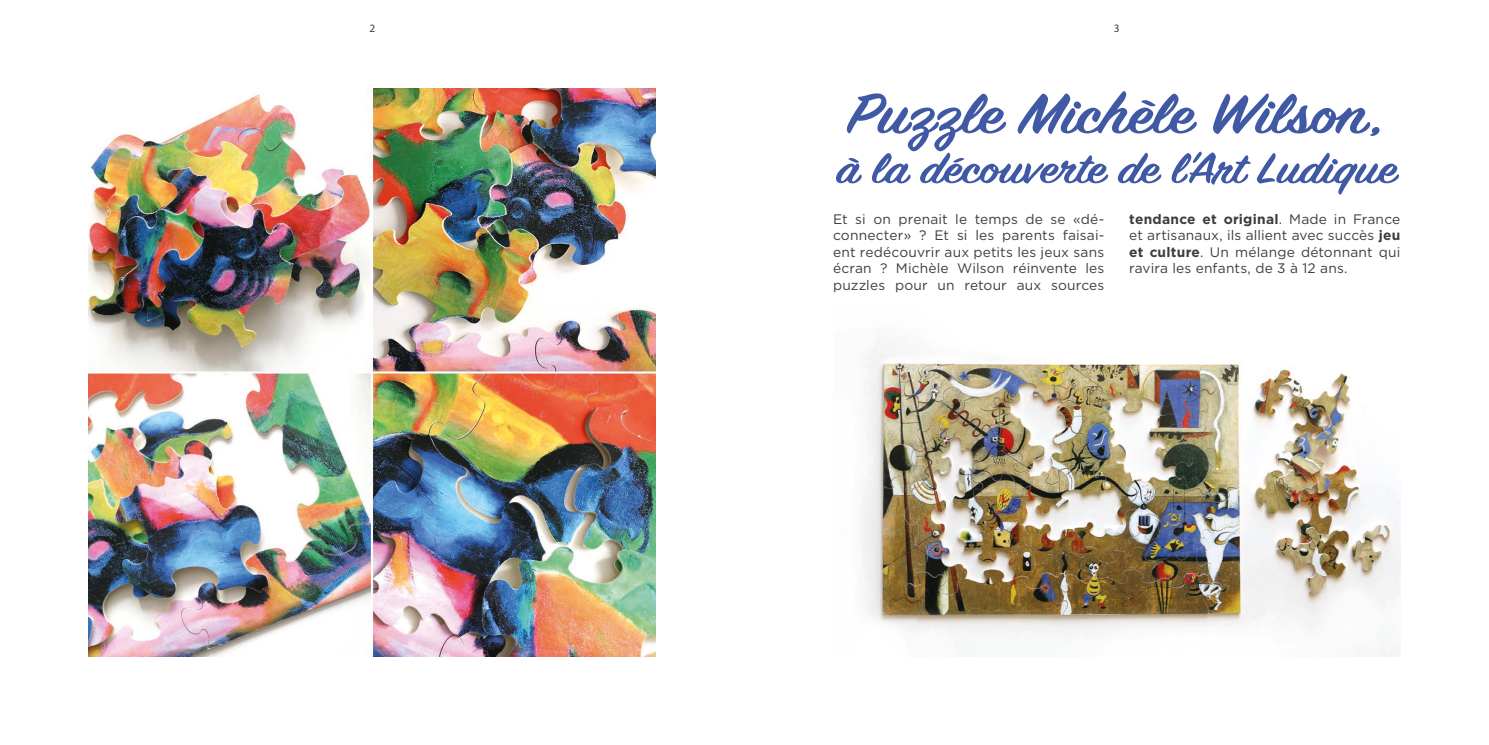
<style>
.page{position:relative;width:1489px;height:745px;background:#fff}
.page>*{position:absolute;margin:0;border:0;box-sizing:border-box;transform-origin:0 0}
.Headline_NEUcha{font:600 62.5px "Sign Painter House Script";color:#4059a5;scale:1.2 1}
.Headline_NEUcha-2{font:600 47.5px "Sign Painter House Script";color:#4059a5;scale:1.2 1}
.Texte{font:13.75px/16.5px "Gotham";letter-spacing:.01em;color:#3d3d3c;text-align:justify}
.t1{font:11.25px "Myriad Pro";color:#3d3d3c}
.s1{font-weight:700}
</style>
<div class="page">
<img style="left:89px;top:89px;width:567px;height:567px">
<img style="left:862px;top:339px;width:538px;height:317px">
<p class="t1" style="left:369px;top:22px;width:7px">2</p>
<p class="t1" style="left:1113px;top:22px;width:7px">3</p>
<p class="Headline_NEUcha" style="left:848px;top:76px;width:449px">Puzzle Michèle Wilson,</p>
<p class="Headline_NEUcha-2" style="left:836px;top:139px;width:468px">à la découverte de l'Art Ludique</p>
<p class="Texte" style="left:1129px;top:210px;width:273px"><span class="s1">tendance et original</span>. Made in France et artisanaux, ils allient avec succès <span class="s1">jeu et culture</span>. Un mélange détonnant qui ravira les enfants, de 3 à 12 ans.</p>
<p class="Texte" style="left:833px;top:210px;width:273px">Et si on prenait le temps de se «dé&shy;connecter» ? Et si les parents faisai&shy;ent redécouvrir aux petits les jeux sans écran ? Michèle Wilson réinvente les puzzles pour un retour aux sources</p>
</div>
